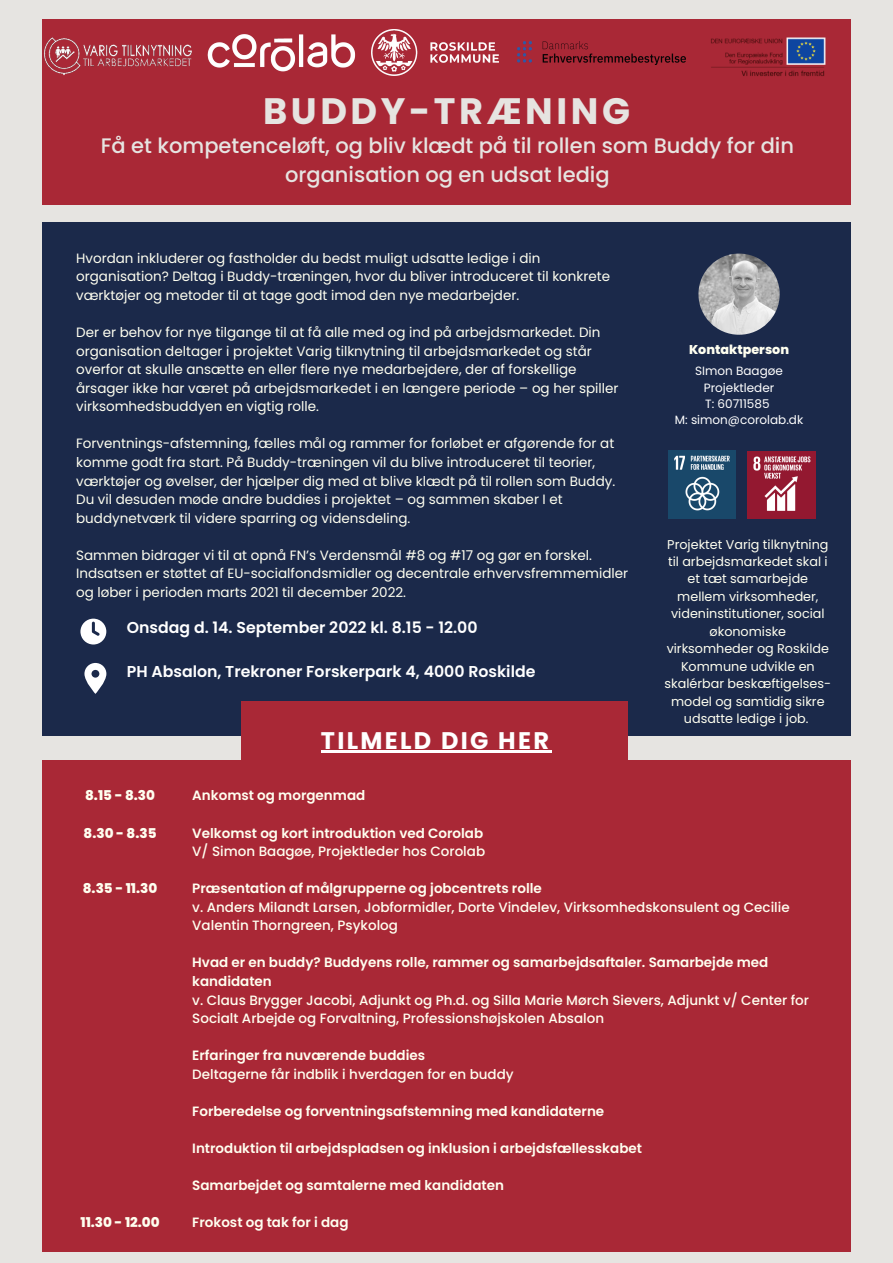
<style>
.page{position:relative;width:893px;height:1263px;background:#e6e4e1}
.page>*{position:absolute;margin:0;border:0;box-sizing:border-box;transform-origin:0 0}
.t1{font:700 36.75px "Poppins";letter-spacing:.095em;color:#e6e4e1}
.t2{font:700 24px "Poppins";letter-spacing:.095em;color:#fff}
.t3{font:500 21px/29.2px "Poppins";color:#e6e4e1;text-align:center}
.t4{font:600 15.75px "Poppins";color:#fff}
.t5{font:13.5px/18.6px "Poppins";color:#fffff0}
.t6{font:600 13.5px/18.6px "Poppins";color:#fffff0}
.t7{font:500 13.5px/18.6px "Poppins";color:#fffff0}
.t8{font:800 13.5px "Poppins";color:#fffff0}
.t9{font:12.75px/17.4px "Poppins";color:#fffff0;text-align:center}
.t10{font:800 12.75px "Poppins";color:#fffff0}
.t11{font:12px/16.4px "Poppins";color:#fff;text-align:center}
</style>
<div class="page">
<div style="left:42px;top:222px;width:809px;height:514px;background:#1b294a"></div>
<div style="left:42px;top:20px;width:809px;height:185px;background:#a92836"></div>
<div style="left:42px;top:760px;width:809px;height:492px;background:#a92836"></div>
<img style="left:748px;top:451px;width:67px;height:68px">
<img style="left:668px;top:451px;width:68px;height:67px">
<img style="left:698px;top:254px;width:81px;height:81px;border-radius:50%">
<div style="left:242px;top:701px;width:386px;height:79px;background:#a92836"></div>
<hr style="left:321px;top:751px;width:230px;height:2px;background:#fff">
<img style="left:44px;top:19px;width:148px;height:56px">
<img style="left:207px;top:34px;width:149px;height:38px">
<img style="left:371px;top:29px;width:127px;height:46px">
<img style="left:518px;top:41px;width:162px;height:23px">
<svg style="left:80px;top:619px;width:26px;height:25px"></svg>
<svg style="left:84px;top:663px;width:22px;height:31px"></svg>
<img style="left:680px;top:19px;width:171px;height:57px">
<h1 class="t1" style="left:263px;top:85px;width:368px">BUDDY-TRÆNING</h1>
<h3 class="t3" style="left:101px;top:131px;width:695px">Få et kompetenceløft, og bliv klædt på til rollen som Buddy for din organisation og en udsat ledig</h3>
<p class="t5" style="left:76px;top:249px;width:535px">Hvordan inkluderer og fastholder du bedst muligt udsatte ledige i din organisation? Deltag i Buddy-træningen, hvor du bliver introduceret til konkrete værktøjer og metoder til at tage godt imod den nye medarbejder.</p>
<p class="t5" style="left:76px;top:323px;width:544px">Der er behov for nye tilgange til at få alle med og ind på arbejdsmarkedet. Din organisation deltager i projektet Varig tilknytning til arbejdsmarkedet og står overfor at skulle ansætte en eller flere nye medarbejdere, der af forskellige årsager ikke har været på arbejdsmarkedet i en længere periode – og her spiller virksomhedsbuddyen en vigtig rolle.</p>
<p class="t5" style="left:76px;top:434px;width:540px">Forventnings-afstemning, fælles mål og rammer for forløbet er afgørende for at komme godt fra start. På Buddy-træningen vil du blive introduceret til teorier, værktøjer og øvelser, der hjælper dig med at blive klædt på til rollen som Buddy.<br>Du vil desuden møde andre buddies i projektet – og sammen skaber I et buddynetværk til videre sparring og vidensdeling.</p>
<p class="t5" style="left:76px;top:546px;width:553px">Sammen bidrager vi til at opnå FN’s Verdensmål #8 og #17 og gør en forskel.<br>Indsatsen er støttet af EU-socialfondsmidler og decentrale erhvervsfremmemidler og løber i perioden marts 2021 til december 2022.</p>
<p class="t4" style="left:127px;top:617px;width:352px">Onsdag d. 14. September 2022 kl. 8.15 - 12.00</p>
<p class="t4" style="left:127px;top:661px;width:410px">PH Absalon, Trekroner Forskerpark 4, 4000 Roskilde</p>
<h2 class="t2" style="left:321px;top:724px;width:230px">TILMELD DIG HER</h2>
<p class="t10" style="left:689px;top:340px;width:102px">Kontaktperson</p>
<p class="t11" style="left:675px;top:363px;width:130px">SImon Baagøe<br>Projektleder<br>T: 60711585<br>M: simon@corolab.dk</p>
<p class="t9" style="left:664px;top:535px;width:168px">Projektet Varig tilknytning til arbejdsmarkedet skal i et tæt samarbejde mellem virksomheder, videninstitutioner, social økonomiske virksomheder og Roskilde<br>Kommune udvikle en skalérbar beskæftigelses&shy;model og samtidig sikre udsatte ledige i job.</p>
<p class="t8" style="left:85px;top:786px;width:71px">8.15 - 8.30</p>
<p class="t8" style="left:84px;top:823px;width:74px">8.30 - 8.35</p>
<p class="t8" style="left:83px;top:879px;width:76px">8.35 - 11.30</p>
<p class="t8" style="left:80px;top:1213px;width:81px">11.30 - 12.00</p>
<p class="t6" style="left:192px;top:786px;width:174px">Ankomst og morgenmad</p>
<p class="t6" style="left:192px;top:823px;width:292px">Velkomst og kort introduktion ved Corolab</p>
<p class="t7" style="left:192px;top:842px;width:294px">V/ Simon Baagøe, Projektleder hos Corolab</p>
<p class="t6" style="left:192px;top:879px;width:351px">Præsentation af målgrupperne og jobcentrets rolle</p>
<p class="t7" style="left:192px;top:898px;width:599px">v. Anders Milandt Larsen, Jobformidler, Dorte Vindelev, Virksomhedskonsulent og Cecilie<br>Valentin Thorngreen, Psykolog</p>
<p class="t6" style="left:192px;top:953px;width:577px">Hvad er en buddy? Buddyens rolle, rammer og samarbejdsaftaler. Samarbejde med kandidaten</p>
<p class="t7" style="left:192px;top:990px;width:618px">v. Claus Brygger Jacobi, Adjunkt og Ph.d. og Silla Marie Mørch Sievers, Adjunkt v/ Center for<br>Socialt Arbejde og Forvaltning, Professionshøjskolen Absalon</p>
<p class="t6" style="left:192px;top:1046px;width:234px">Erfaringer fra nuværende buddies</p>
<p class="t7" style="left:192px;top:1065px;width:323px">Deltagerne får indblik i hverdagen for en buddy</p>
<p class="t6" style="left:192px;top:1102px;width:413px">Forberedelse og forventningsafstemning med kandidaterne</p>
<p class="t6" style="left:192px;top:1139px;width:451px">Introduktion til arbejdspladsen og inklusion i arbejdsfællesskabet</p>
<p class="t6" style="left:192px;top:1176px;width:313px">Samarbejdet og samtalerne med kandidaten</p>
<p class="t6" style="left:192px;top:1213px;width:158px">Frokost og tak for i dag</p>
</div>
